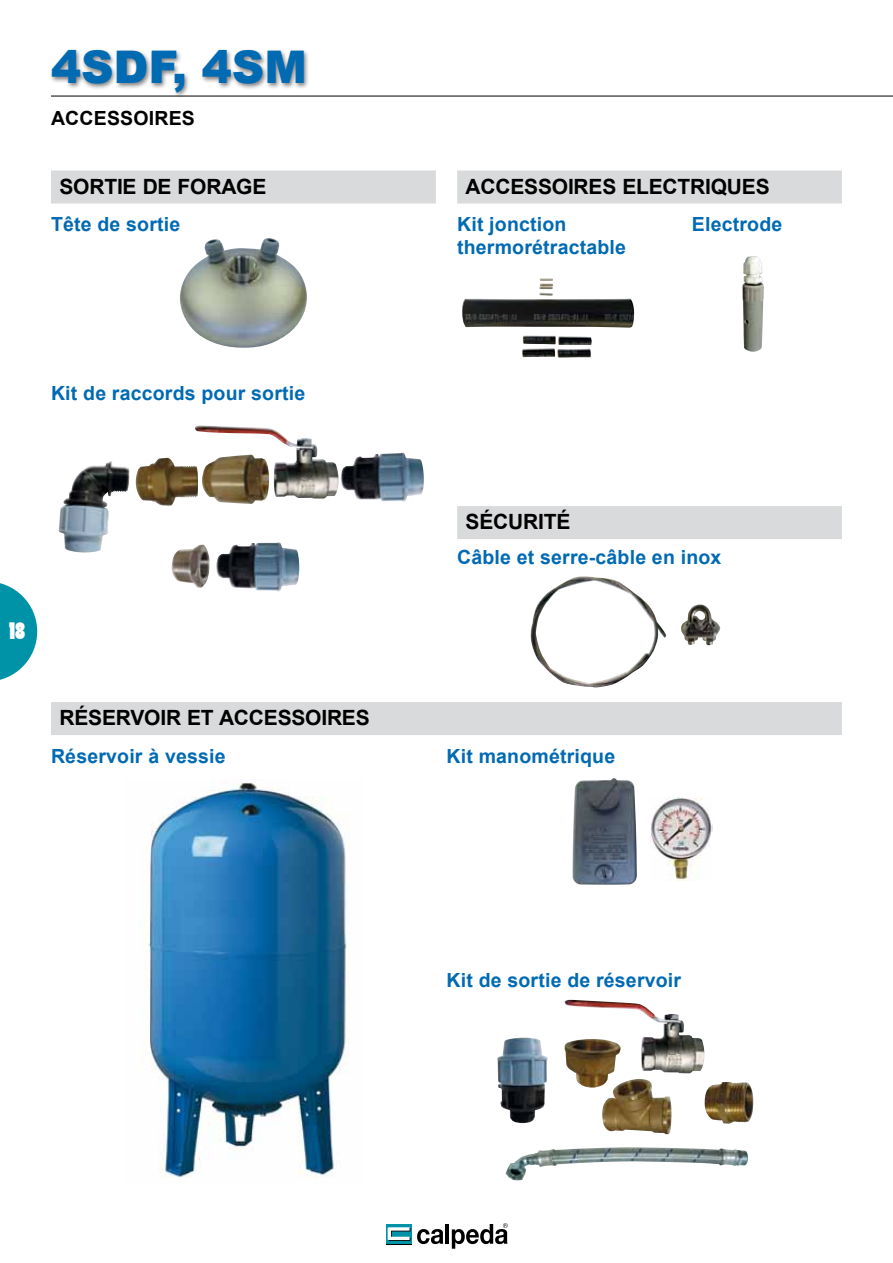
<style>
.page{position:relative;width:893px;height:1263px;background:#fff}
.page>*{position:absolute;margin:0;border:0;box-sizing:border-box;transform-origin:0 0}
.t1{font:900 45px "Arial";color:#006ab3}
.t2{font:22.5px "Poplar Std";color:#fff}
.t3{font:700 21px "Arial";letter-spacing:-.01em;color:#000}
.t4{font:700 19.5px/23.4px "Arial";letter-spacing:.01em;color:#006ab3}
.t5{font:700 19.5px "Arial";letter-spacing:.01em;color:#000}
</style>
<div class="page">
<svg style="left:0;top:583px;width:37px;height:97px"></svg>
<div style="left:49px;top:48px;width:261px;height:51px;background:#000;opacity:.5"></div>
<hr style="left:51px;top:96px;width:842px;height:1px;background:#000">
<div style="left:387px;top:1225px;width:25px;height:19px;background:#0092a7"></div>
<svg style="left:386px;top:1224px;width:25px;height:19px"></svg>
<svg style="left:388px;top:1227px;width:22px;height:14px"></svg>
<svg style="left:417px;top:1229px;width:26px;height:15px"></svg>
<hr style="left:446px;top:1224px;width:3px;height:20px;background:#000">
<svg style="left:452px;top:1223px;width:56px;height:26px"></svg>
<img style="left:531px;top:576px;width:135px;height:111px">
<img style="left:742px;top:256px;width:22px;height:96px">
<img style="left:136px;top:458px;width:23px;height:34px">
<img style="left:216px;top:499px;width:50px;height:5px">
<img style="left:341px;top:453px;width:61px;height:37px">
<img style="left:195px;top:426px;width:144px;height:73px">
<img style="left:216px;top:542px;width:62px;height:36px">
<img style="left:172px;top:545px;width:37px;height:43px">
<img style="left:59px;top:461px;width:70px;height:92px">
<img style="left:180px;top:238px;width:127px;height:110px">
<img style="left:602px;top:1079px;width:70px;height:55px">
<img style="left:565px;top:1000px;width:139px;height:73px">
<img style="left:705px;top:1082px;width:42px;height:42px">
<img style="left:564px;top:1039px;width:57px;height:49px">
<img style="left:506px;top:1147px;width:242px;height:33px">
<img style="left:572px;top:778px;width:65px;height:107px">
<img style="left:497px;top:1038px;width:51px;height:85px">
<img style="left:651px;top:797px;width:62px;height:83px">
<img style="left:148px;top:781px;width:202px;height:397px">
<div style="left:51px;top:702px;width:791px;height:33px;background:#d9dadb"></div>
<div style="left:51px;top:170px;width:385px;height:33px;background:#d9dadb"></div>
<div style="left:457px;top:170px;width:385px;height:33px;background:#d9dadb"></div>
<div style="left:457px;top:506px;width:385px;height:33px;background:#d9dadb"></div>
<img style="left:462px;top:278px;width:172px;height:66px">
<img style="left:681px;top:604px;width:39px;height:41px">
<h1 class="t1" style="left:51px;top:35px;width:257px">4SDF, 4SM</h1>
<p class="t5" style="left:51px;top:105px;width:145px">accessoires</p>
<p class="t3" style="left:60px;top:172px;width:208px">sortie de forage</p>
<p class="t3" style="left:466px;top:172px;width:306px">Accessoires electriques</p>
<p class="t4" style="left:51px;top:213px;width:131px">Tête de sortie</p>
<p class="t4" style="left:457px;top:213px;width:170px">Kit jonction thermorétractable</p>
<p class="t4" style="left:692px;top:213px;width:92px">Electrode</p>
<p class="t4" style="left:51px;top:382px;width:256px">Kit de raccords pour sortie</p>
<p class="t2" style="left:9px;top:618px;width:18px">18</p>
<p class="t3" style="left:466px;top:508px;width:106px">sécurité</p>
<p class="t3" style="left:60px;top:704px;width:312px">Réservoir et accessoires</p>
<p class="t4" style="left:457px;top:546px;width:266px">Câble et serre-câble en inox</p>
<p class="t4" style="left:51px;top:745px;width:176px">Réservoir à vessie</p>
<p class="t4" style="left:446px;top:745px;width:170px">Kit manométrique</p>
<p class="t4" style="left:446px;top:969px;width:236px">Kit de sortie de réservoir</p>
</div>
